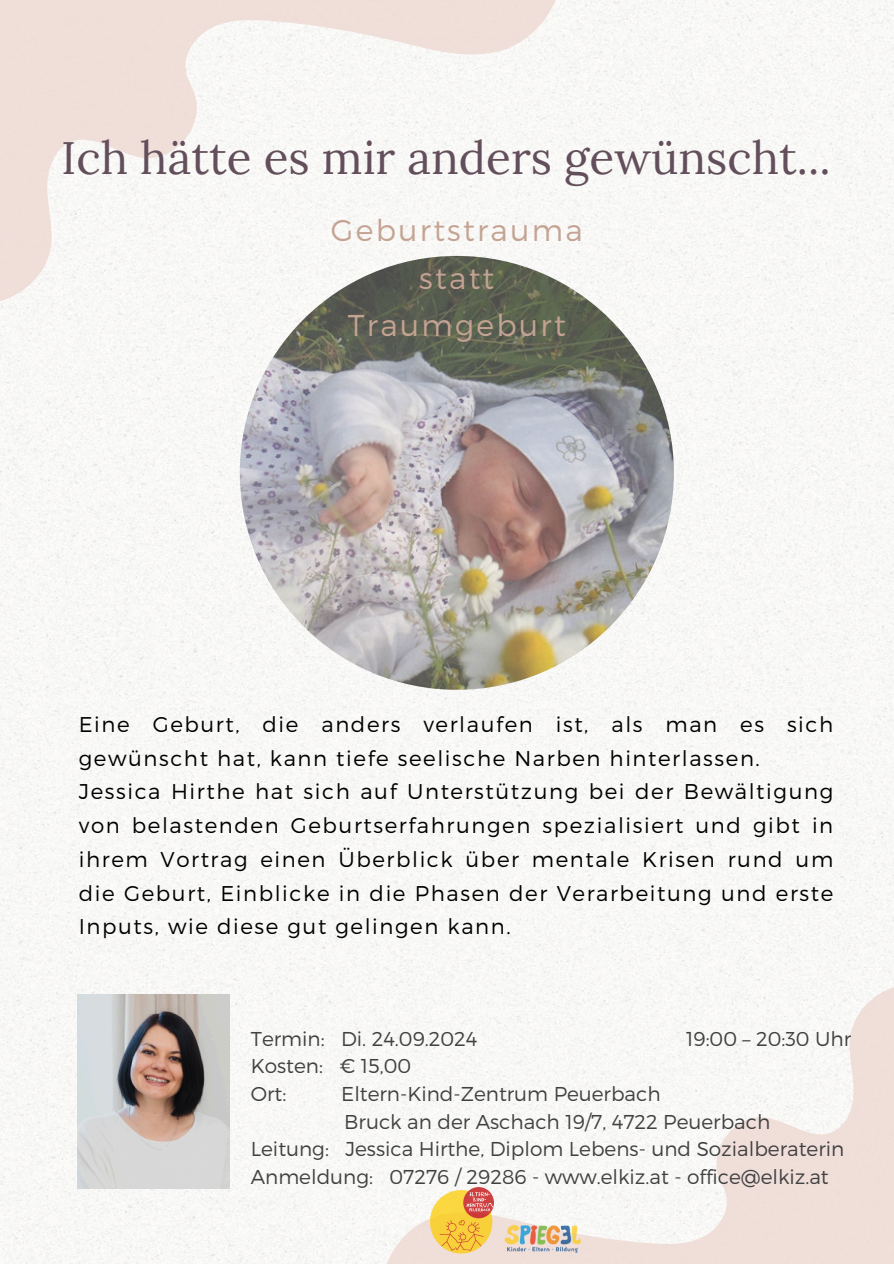
<style>
.page{position:relative;width:894px;height:1264px;background:#fff}
.page>*{position:absolute;margin:0;border:0;box-sizing:border-box;transform-origin:0 0}
.t1{font:45.75px "Lora";color:#634f5b}
.t2{font:300 30px/47.2px "Montserrat";letter-spacing:.075em;color:#c4a393;text-align:center}
.t3{font:300 21.3px/33.8px "Montserrat";letter-spacing:.075em;color:#000}
.t4{font:300 20.1px "Montserrat";color:#414141}
</style>
<div class="page">
<div style="left:0;top:0;width:893px;height:1263px;background:#f8f8f6"></div>
<svg style="left:0;top:0;width:564px;height:305px;fill:#f7f6f5"></svg>
<svg style="left:378px;top:982px;width:515px;height:281px;fill:#f7f7f5"></svg>
<img style="left:77px;top:994px;width:152px;height:194px">
<img style="left:240px;top:256px;width:433px;height:433px;border-radius:50%">
<img style="left:430px;top:1187px;width:63px;height:65px">
<img style="left:504px;top:1225px;width:76px;height:27px">
<h1 class="t1" style="left:61px;top:128px;width:770px">Ich hätte es mir anders gewünscht...</h1>
<p class="t2" style="left:331px;top:205px;width:253px">Geburtstrauma statt<br>Traumgeburt</p>
<h2 class="t3" style="left:79px;top:706px;width:755px">Eine Geburt, die anders verlaufen ist, als man es sich gewünscht hat, kann tiefe seelische Narben hinterlassen.</h2>
<p class="t3" style="left:79px;top:773px;width:755px;text-align:justify">Jessica Hirthe hat sich auf Unterstützung bei der Bewältigung von belastenden Geburtserfahrungen spezialisiert und gibt in ihrem Vortrag einen Überblick über mentale Krisen rund um die Geburt, Einblicke in die Phasen der Verarbeitung und erste Inputs, wie diese gut gelingen kann.</p>
<p class="t4" style="left:251px;top:1025px;width:228px">Termin: Di. 24.09.2024</p>
<p class="t4" style="left:686px;top:1025px;width:167px">19:00 – 20:30 Uhr</p>
<p class="t4" style="left:251px;top:1053px;width:162px">Kosten: € 15,00</p>
<p class="t4" style="left:251px;top:1080px;width:37px">Ort:</p>
<p class="t4" style="left:341px;top:1080px;width:321px">Eltern-Kind-Zentrum Peuerbach</p>
<p class="t4" style="left:344px;top:1108px;width:427px">Bruck an der Aschach 19/7, 4722 Peuerbach</p>
<p class="t4" style="left:251px;top:1135px;width:594px">Leitung: Jessica Hirthe, Diplom Lebens- und Sozialberaterin</p>
<p class="t4" style="left:251px;top:1163px;width:579px">Anmeldung: 07276 / 29286 - www.elkiz.at - office@elkiz.at</p>
</div>
